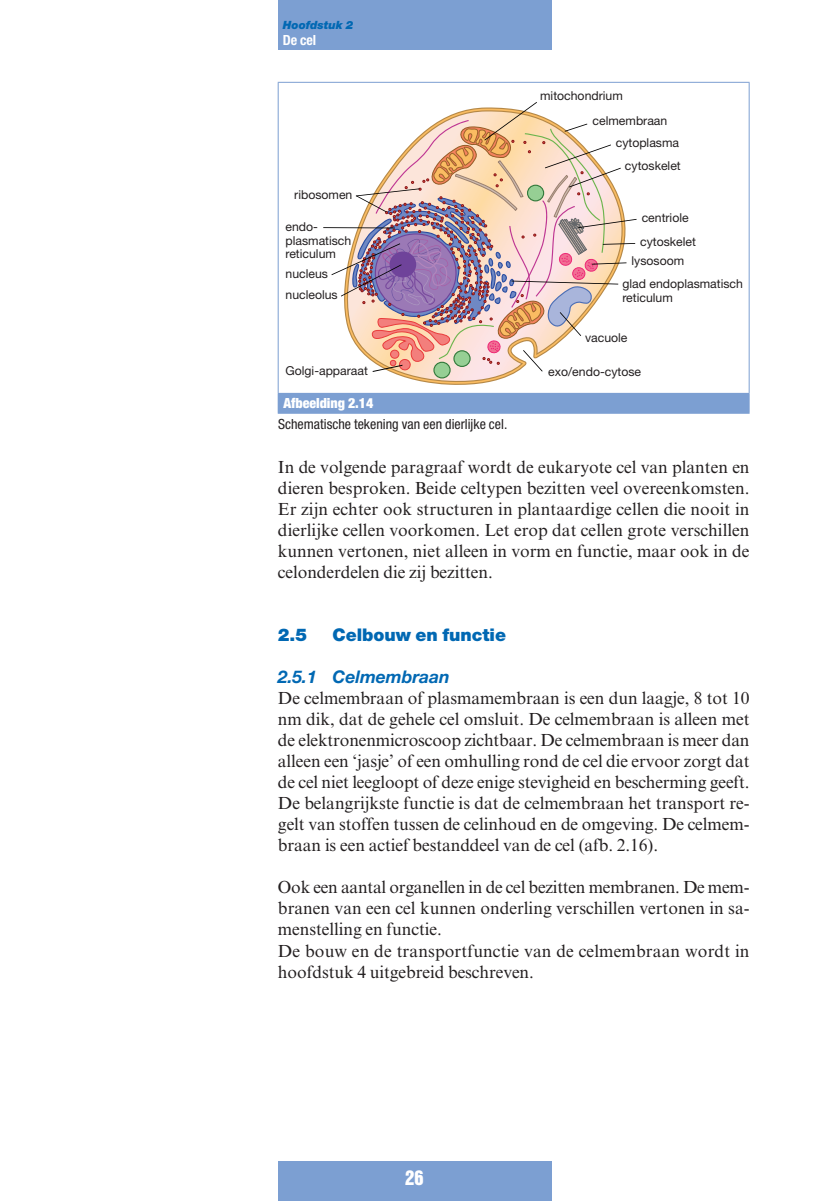
<style>
.page{position:relative;width:834px;height:1201px;background:#fff}
.page>*{position:absolute;margin:0;border:0;box-sizing:border-box;transform-origin:0 0}
.t1{font:18.38px "Helvetica Inserat LT Std";color:#fff}
.t2{font:17.5px/21px "Times New Roman MT Std";letter-spacing:-.005em;color:#231f20;text-align:justify}
.t3{font:900 17.5px "Helvetica Neue LT Std";letter-spacing:-.005em;color:#0168b3}
.t4{font:italic 700 17.5px "Helvetica Neue LT Std";letter-spacing:-.005em;color:#0168b3}
.t5{font:condensed 14px "Helvetica Neue LT Std";color:#231f20}
.t6{font:900 condensed 14px "Helvetica Neue LT Std";letter-spacing:-.005em;color:#fff}
.t7{font:700 condensed 14px "Helvetica Neue LT Std";color:#fff}
.t8{font:12.25px/13.7px "Helvetica Neue LT Std";color:#231f20}
.t9{font:italic 900 11.38px "Helvetica Neue LT Std";letter-spacing:-.005em;color:#0168b3}
</style>
<div class="page">
<div style="left:278px;top:0;width:273px;height:50px;background:#7c9fd2"></div>
<div style="left:278px;top:1161px;width:273px;height:39px;background:#7c9fd2"></div>
<div style="left:278px;top:393px;width:471px;height:20px;background:#7c9fd2"></div>
<hr style="left:278px;top:82px;width:471px;height:1px;background:#7c9fd2">
<hr style="left:278px;top:83px;width:1px;height:310px;background:#7c9fd2">
<hr style="left:748px;top:83px;width:1px;height:310px;background:#7c9fd2">
<hr style="left:278px;top:413px;width:471px;height:1px;background:#7c9fd2">
<svg style="left:391px;top:372px;width:125px;height:13px"></svg>
<svg style="left:434px;top:362px;width:16px;height:16px"></svg>
<div style="left:433px;top:362px;width:17px;height:16px;border:1px solid #31793a;border-radius:50%"></div>
<hr style="left:323px;top:227px;width:72px;height:1px;background:#000">
<img style="left:331px;top:102px;width:305px;height:270px">
<p class="t9" style="left:283px;top:20px;width:72px">Hoofdstuk 2</p>
<p class="t7" style="left:283px;top:35px;width:35px">De cel</p>
<p class="t8" style="left:294px;top:188px;width:60px">ribosomen</p>
<p class="t8" style="left:285px;top:221px;width:67px">endo&shy;plasmatisch reticulum</p>
<p class="t8" style="left:285px;top:267px;width:44px">nucleus</p>
<p class="t8" style="left:285px;top:289px;width:54px">nucleolus</p>
<p class="t8" style="left:592px;top:85px;width:76px;line-height:24.7px;text-indent:-52px">mitochondrium celmembraan</p>
<p class="t8" style="left:615px;top:137px;width:65px">cytoplasma</p>
<p class="t8" style="left:625px;top:160px;width:57px">cytoskelet</p>
<p class="t8" style="left:640px;top:206px;width:57px;line-height:24.3px">centriole cytoskelet</p>
<p class="t8" style="left:622px;top:251px;width:122px;line-height:22.4px;text-indent:9px">lysosoom<br>glad endoplasmatisch</p>
<p class="t8" style="left:622px;top:291px;width:52px">reticulum</p>
<p class="t8" style="left:585px;top:331px;width:44px">vacuole</p>
<p class="t8" style="left:285px;top:364px;width:84px">Golgi-apparaat</p>
<p class="t8" style="left:548px;top:365px;width:94px">exo/endo-cytose</p>
<p class="t6" style="left:283px;top:397px;width:91px">Afbeelding 2.14</p>
<p class="t5" style="left:278px;top:419px;width:231px">Schematische tekening van een dierlijke cel.</p>
<p class="t2" style="left:278px;top:458px;width:473px">In de volgende paragraaf wordt de eukaryote cel van planten en dieren besproken. Beide celtypen bezitten veel overeenkomsten.<br>Er zijn echter ook structuren in plantaardige cellen die nooit in dierlijke cellen voorkomen. Let erop dat cellen grote verschillen kunnen vertonen, niet alleen in vorm en functie, maar ook in de celonderdelen die zij bezitten.</p>
<p class="t3" style="left:278px;top:629px;width:31px">2.5</p>
<p class="t3" style="left:332px;top:629px;width:175px">Celbouw en functie</p>
<p class="t4" style="left:278px;top:671px;width:173px">2.5.1 Celmembraan</p>
<p class="t2" style="left:278px;top:689px;width:473px">De celmembraan of plasmamembraan is een dun laagje, 8 tot 10 nm dik, dat de gehele cel omsluit. De celmembraan is alleen met de elektronenmicroscoop zichtbaar. De celmembraan is meer dan alleen een ‘jasje’ of een omhulling rond de cel die ervoor zorgt dat de cel niet leegloopt of deze enige stevigheid en bescherming geeft.<br>De belangrijkste functie is dat de celmembraan het transport re&shy;gelt van stoffen tussen de celinhoud en de omgeving. De celmem&shy;braan is een actief bestanddeel van de cel (afb. 2.16).</p>
<p class="t2" style="left:278px;top:878px;width:473px;text-align:left">Ook een aantal organellen in de cel bezitten membranen. De mem&shy;branen van een cel kunnen onderling verschillen vertonen in sa&shy;menstelling en functie.<br>De bouw en de transportfunctie van de celmembraan wordt in hoofdstuk 4 uitgebreid beschreven.</p>
<p class="t1" style="left:405px;top:1169px;width:20px">26</p>
</div>
